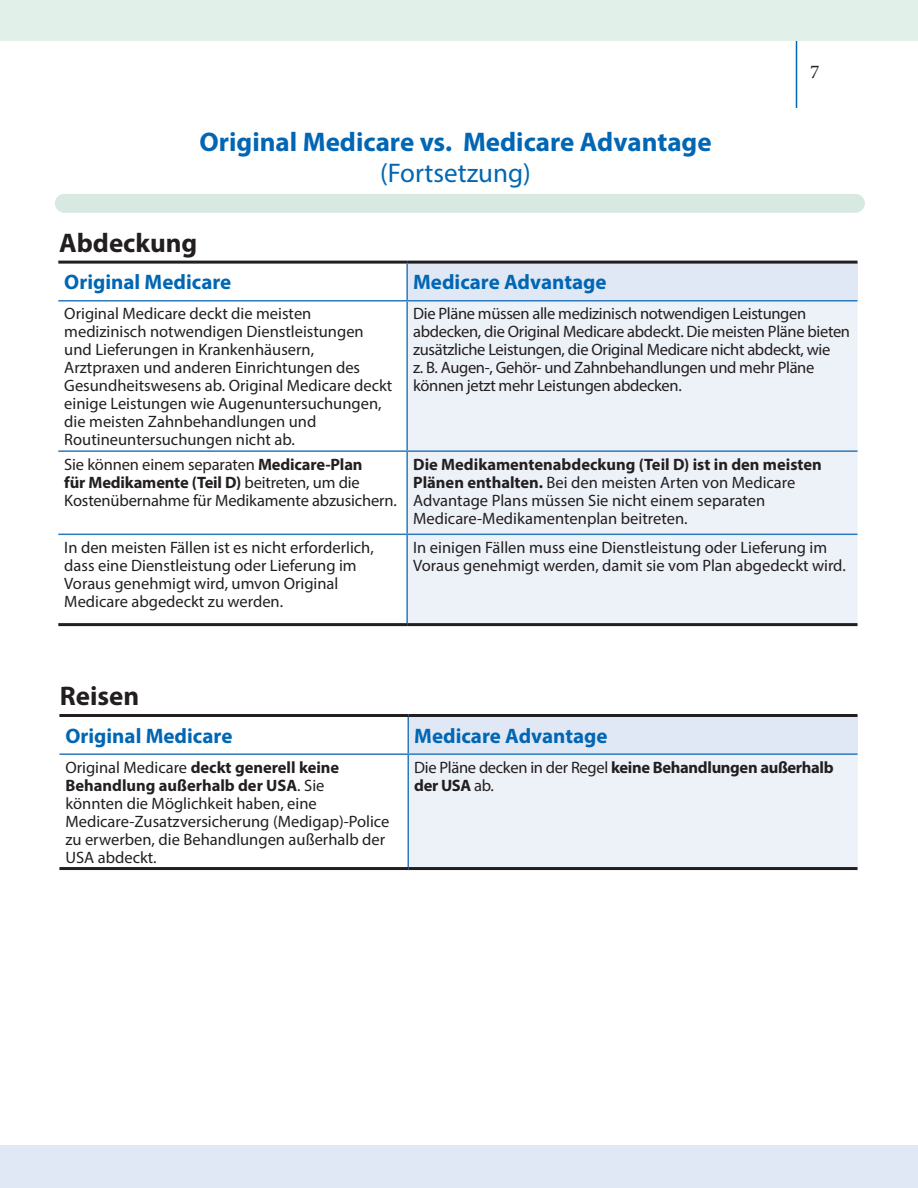
<style>
.page{position:relative;width:918px;height:1188px;background:#fff}
.page>*{position:absolute;margin:0;border:0;box-sizing:border-box;transform-origin:0 0}
.MA_Section_Header_no{font:700 27px "Myriad Pro";color:#0166b3}
.MA_table_super_heade{font:700 27px "Myriad Pro";color:#231f20}
.MA_Section_Header_no-2{font:27px "Myriad Pro";color:#0166b3}
.MA_Table_Headers{font:700 21px "Myriad Pro";color:#0166b3}
.t1{font:19.5px "Minion Pro";color:#231f20}
.MA_table_text{font:16.5px/18px "Myriad Pro";color:#231f20}
.MA_table_text-2{font:16.5px/18px "Myriad Pro";letter-spacing:-.02em;color:#231f20}
.MA_table_text-3{font:700 16.5px/18px "Myriad Pro";letter-spacing:-.02em;color:#231f20}
.s1{font-weight:700}
.s2{font-weight:400}
</style>
<div class="page">
<hr style="left:796px;top:40px;width:1px;height:68px;background:#0166b3">
<div style="left:407px;top:262px;width:451px;height:39px;background:#e1e8f5"></div>
<div style="left:408px;top:302px;width:450px;height:321px;background:#edf1f8"></div>
<hr style="left:58px;top:261px;width:349px;height:3px;background:#231f20">
<hr style="left:407px;top:261px;width:451px;height:3px;background:#231f20">
<hr style="left:58px;top:623px;width:349px;height:3px;background:#231f20">
<hr style="left:407px;top:623px;width:451px;height:3px;background:#231f20">
<hr style="left:406px;top:264px;width:2px;height:36px;background:#2b79be">
<hr style="left:58px;top:300px;width:349px;height:2px;background:#2b79be">
<hr style="left:407px;top:300px;width:451px;height:2px;background:#2b79be">
<hr style="left:406px;top:302px;width:2px;height:148px;background:#2b79be">
<hr style="left:58px;top:450px;width:349px;height:2px;background:#2b79be">
<hr style="left:407px;top:450px;width:451px;height:2px;background:#2b79be">
<hr style="left:406px;top:452px;width:2px;height:82px;background:#2b79be">
<hr style="left:58px;top:534px;width:349px;height:1px;background:#2b79be">
<hr style="left:407px;top:534px;width:451px;height:1px;background:#2b79be">
<hr style="left:406px;top:535px;width:2px;height:88px;background:#2b79be">
<div style="left:408px;top:716px;width:450px;height:38px;background:#e1e8f5"></div>
<div style="left:408px;top:754px;width:450px;height:115px;background:#edf1f8"></div>
<hr style="left:59px;top:714px;width:349px;height:3px;background:#231f20">
<hr style="left:408px;top:714px;width:450px;height:3px;background:#231f20">
<hr style="left:59px;top:867px;width:349px;height:3px;background:#231f20">
<hr style="left:408px;top:867px;width:450px;height:3px;background:#231f20">
<hr style="left:407px;top:717px;width:2px;height:36px;background:#2b79be">
<hr style="left:59px;top:753px;width:349px;height:2px;background:#2b79be">
<hr style="left:408px;top:753px;width:450px;height:2px;background:#2b79be">
<hr style="left:407px;top:755px;width:2px;height:112px;background:#2b79be">
<div style="left:55px;top:194px;width:810px;height:19px;background:#d7e9e0;border-radius:9px"></div>
<div style="left:0;top:0;width:918px;height:40px;background:#e2f0ea"></div>
<div style="left:0;top:1146px;width:918px;height:42px;background:#e1e8f5"></div>
<h2 class="MA_Section_Header_no" style="left:200px;top:124px;width:514px">Original Medicare vs. Medicare Advantage</h2>
<h2 class="MA_Section_Header_no-2" style="left:380px;top:157px;width:152px">(Fortsetzung)</h2>
<p class="t1" style="left:810px;top:59px;width:11px">7</p>
<p class="MA_table_super_heade" style="left:59px;top:225px;width:140px">Abdeckung</p>
<p class="MA_Table_Headers" style="left:64px;top:269px;width:169px">Original Medicare</p>
<p class="MA_Table_Headers" style="left:413px;top:269px;width:195px">Medicare Advantage</p>
<p class="MA_table_text" style="left:64px;top:304px;width:329px">Original Medicare deckt die meisten medizinisch notwendigen Dienstleistungen und Lieferungen in Krankenhäusern, Arztpraxen und anderen Einrichtungen des Gesundheitswesens ab. Original Medicare deckt einige Leistungen wie Augenuntersuchungen, die meisten Zahnbehandlungen und Routineuntersuchungen nicht ab.</p>
<p class="MA_table_text-2" style="left:413px;top:304px;width:438px">Die Pläne müssen alle medizinisch notwendigen Leistungen abdecken, die Original Medicare abdeckt. Die meisten Pläne bieten zusätzliche Leistungen, die Original Medicare nicht abdeckt, wie<br>z. B. Augen-, Gehör- und Zahnbehandlungen und mehr Pläne können jetzt mehr Leistungen abdecken.</p>
<p class="MA_table_text" style="left:64px;top:455px;width:334px">Sie können einem separaten <span class="s1">Medicare-Plan<br>für Medikamente (Teil D)</span> beitreten, um die<br>Kostenübernahme für Medikamente abzusichern.</p>
<p class="MA_table_text" style="left:413px;top:455px;width:410px"><span class="s1">Die Medikamentenabdeckung (Teil D) ist in den meisten Plänen enthalten.</span> Bei den meisten Arten von Medicare Advantage Plans müssen Sie nicht einem separaten Medicare-Medikamentenplan beitreten.</p>
<p class="MA_table_text" style="left:64px;top:538px;width:311px">In den meisten Fällen ist es nicht erforderlich, dass eine Dienstleistung oder Lieferung im Voraus genehmigt wird, umvon Original Medicare abgedeckt zu werden.</p>
<p class="MA_table_text" style="left:413px;top:538px;width:434px">In einigen Fällen muss eine Dienstleistung oder Lieferung im<br>Voraus genehmigt werden, damit sie vom Plan abgedeckt wird.</p>
<p class="MA_table_super_heade" style="left:60px;top:679px;width:81px">Reisen</p>
<p class="MA_Table_Headers" style="left:65px;top:722px;width:169px">Original Medicare</p>
<p class="MA_Table_Headers" style="left:414px;top:722px;width:195px">Medicare Advantage</p>
<p class="MA_table_text" style="left:65px;top:758px;width:326px">Original Medicare <span class="s1">deckt generell keine Behandlung außerhalb der USA</span>. Sie<br>könnten die Möglichkeit haben, eine Medicare-Zusatzversicherung (Medigap)-Police zu erwerben, die Behandlungen außerhalb der USA abdeckt.</p>
<p class="MA_table_text-3" style="left:414px;top:757px;width:421px"><span class="s2">Die Pläne decken in der Regel</span> keine Behandlungen außerhalb der USA <span class="s2">ab.</span></p>
</div>
